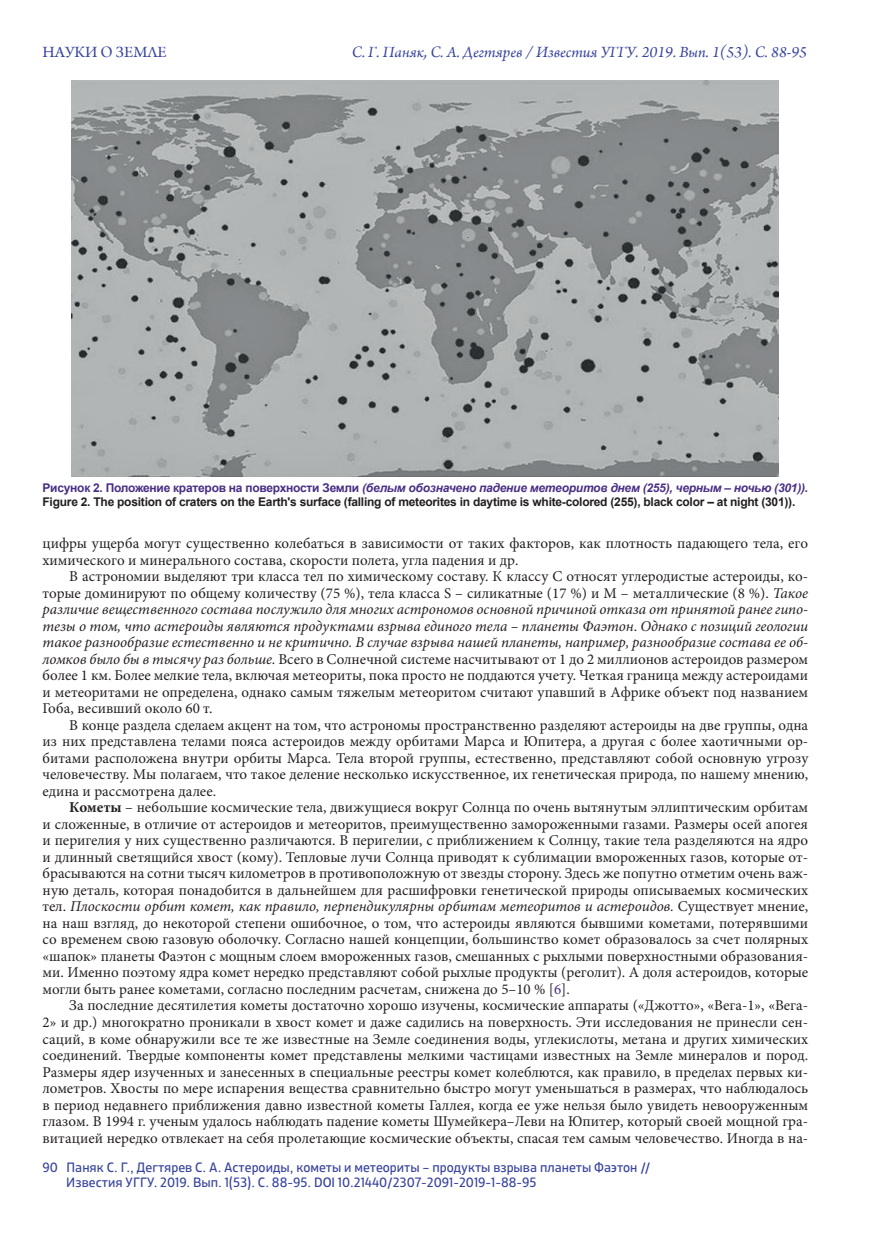
<style>
.page{position:relative;width:872px;height:1234px;background:#fff}
.page>*{position:absolute;margin:0;border:0;box-sizing:border-box;transform-origin:0 0}
.t1{font:italic 16.5px "Arno Pro";color:#37439d}
.t2{font:16.5px "Arno Pro";color:#37439d}
.t3{font:15px/16.5px "Minion Pro";color:#241f1f;text-align:justify}
.t4{font:13.5px/15px "XXII Centar";color:#37439d}
.t5{font:700 12px/13.5px "Arial";letter-spacing:-.02em;color:#241f1f}
.s1{color:#492e84}
.s2{font-style:italic;color:#492e84}
.s3{font-style:italic}
.s4{font-weight:700}
</style>
<div class="page">
<img style="left:71px;top:81px;width:707px;height:395px">
<p class="t2" style="left:43px;top:43px;width:126px">НАУКИ О ЗЕМЛЕ</p>
<p class="t1" style="left:352px;top:42px;width:457px">С. Г. Паняк, С. А. Дегтярев / Известия УГГУ. 2019. Вып. 1(53). С. 88-95</p>
<p class="t5" style="left:43px;top:481px;width:767px"><span class="s1">Рисунок 2. Положение кратеров на поверхности Земли</span> <span class="s2">(белым обозначено падение метеоритов днем (255), черным – ночью (301)).<br></span>Figure 2. The position of craters on the Earth's surface (falling of meteorites in daytime is white-colored (255), black color – at night (301)).</p>
<p class="t3" style="left:43px;top:535px;width:767px">цифры ущерба могут существенно колебаться в зависимости от таких факторов, как плотность падающего тела, его химического и минерального состава, скорости полета, угла падения и др.</p>
<p class="t3" style="left:43px;top:568px;width:767px;text-indent:27px">В астрономии выделяют три класса тел по химическому составу. К классу С относят углеродистые астероиды, ко&shy;торые доминируют по общему количеству (75 %), тела класса S – силикатные (17 %) и М – металлические (8 %). <span class="s3">Такое различие вещественного состава послужило для многих астрономов основной причиной отказа от принятой ранее гипо&shy;тезы о том, что астероиды являются продуктами взрыва единого тела – планеты Фаэтон</span>. <span class="s3">Однако с позиций геологии такое разнообразие естественно и не критично. В случае взрыва нашей планеты, например, разнообразие состава ее об&shy;ломков было бы в тысячу раз больше.</span> Всего в Солнечной системе насчитывают от 1 до 2 миллионов астероидов размером более 1 км. Более мелкие тела, включая метеориты, пока просто не поддаются учету. Четкая граница между астероидами и метеоритами не определена, однако самым тяжелым метеоритом считают упавший в Африке объект под названием Гоба, весивший около 60 т.</p>
<p class="t3" style="left:43px;top:716px;width:767px;text-indent:27px">В конце раздела сделаем акцент на том, что астрономы пространственно разделяют астероиды на две группы, одна из них представлена телами пояса астероидов между орбитами Марса и Юпитера, а другая с более хаотичными ор&shy;битами расположена внутри орбиты Марса. Тела второй группы, естественно, представляют собой основную угрозу человечеству. Мы полагаем, что такое деление несколько искусственное, их генетическая природа, по нашему мнению, едина и рассмотрена далее.</p>
<p class="t3" style="left:43px;top:799px;width:767px;text-indent:27px"><span class="s4">Кометы</span> – небольшие космические тела, движущиеся вокруг Солнца по очень вытянутым эллиптическим орбитам и сложенные, в отличие от астероидов и метеоритов, преимущественно замороженными газами. Размеры осей апогея и перигелия у них существенно различаются. В перигелии, с приближением к Солнцу, такие тела разделяются на ядро и длинный светящийся хвост (кому). Тепловые лучи Солнца приводят к сублимации вмороженных газов, которые от&shy;брасываются на сотни тысяч километров в противоположную от звезды сторону. Здесь же попутно отметим очень важ&shy;ную деталь, которая понадобится в дальнейшем для расшифровки генетической природы описываемых космических тел. <span class="s3">Плоскости орбит комет, как правило, перпендикулярны орбитам метеоритов и астероидов.</span> Существует мнение, на наш взгляд, до некоторой степени ошибочное, о том, что астероиды являются бывшими кометами, потерявшими со временем свою газовую оболочку. Согласно нашей концепции, большинство комет образовалось за счет полярных «шапок» планеты Фаэтон с мощным слоем вмороженных газов, смешанных с рыхлыми поверхностными образования&shy;ми. Именно поэтому ядра комет нередко представляют собой рыхлые продукты (реголит). А доля астероидов, которые могли быть ранее кометами, согласно последним расчетам, снижена до 5–10 % [<span class="s1">6</span>].</p>
<p class="t3" style="left:43px;top:997px;width:767px;text-indent:27px">За последние десятилетия кометы достаточно хорошо изучены, космические аппараты («Джотто», «Вега-1», «Вега-2» и др.) многократно проникали в хвост комет и даже садились на поверхность. Эти исследования не принесли сен&shy;саций, в коме обнаружили все те же известные на Земле соединения воды, углекислоты, метана и других химических соединений. Твердые компоненты комет представлены мелкими частицами известных на Земле минералов и пород.<br>Размеры ядер изученных и занесенных в специальные реестры комет колеблются, как правило, в пределах первых ки&shy;лометров. Хвосты по мере испарения вещества сравнительно быстро могут уменьшаться в размерах, что наблюдалось в период недавнего приближения давно известной кометы Галлея, когда ее уже нельзя было увидеть невооруженным глазом. В 1994 г. ученым удалось наблюдать падение кометы Шумейкера–Леви на Юпитер, который своей мощной гра&shy;витацией нередко отвлекает на себя пролетающие космические объекты, спасая тем самым человечество. Иногда в на-</p>
<p class="t4" style="left:67px;top:1159px;width:585px;text-indent:-24px">90 Паняк С. Г., Дегтярев С. А. Астероиды, кометы и метеориты – продукты взрыва планеты Фаэтон //<br>Известия УГГУ. 2019. Вып. 1(53). С. 88-95. DOI 10.21440/2307-2091-2019-1-88-95</p>
</div>
